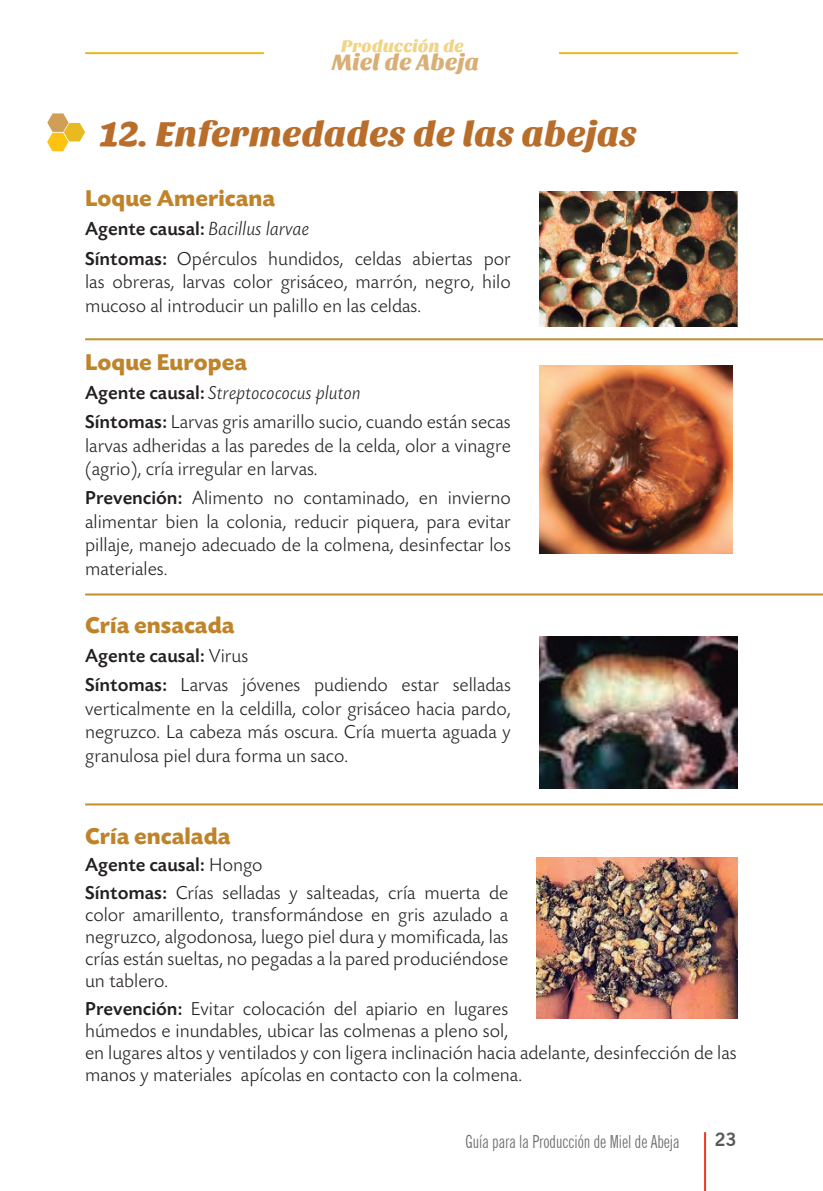
<style>
.page{position:relative;width:823px;height:1191px;background:#fff}
.page>*{position:absolute;margin:0;border:0;box-sizing:border-box;transform-origin:0 0}
.t1{font:36px "Sansita One";color:#b96d2a}
.t2{font:700 24px "Today SB";color:#bf8329}
.t3{font:23.4px "Sansita One";color:#daaf75}
.t4{font:italic 300 20px "Today SB";color:#231f20}
.t5{font:300 19.6px/23.6px "Today SB";color:#231f20}
.t6{font:extra-condensed 18px "News Gothic BT";color:#6c6d70}
.t7{font:700 18px "News Gothic BT";color:#57585a}
.t8{font:17.6px "Sansita One";color:#f1d484}
.s1{font-weight:500;font-style:normal;font-size:19.6px}
.s2{font-weight:500}
.s3{font-style:italic}
</style>
<div class="page">
<hr style="left:85px;top:52px;width:179px;height:2px;background:#e8ba20">
<hr style="left:558px;top:52px;width:179px;height:2px;background:#e8ba20">
<hr style="left:703px;top:1132px;width:2px;height:59px;background:#ef3822">
<hr style="left:85px;top:338px;width:737px;height:2px;background:#c2912d">
<hr style="left:85px;top:593px;width:737px;height:2px;background:#c2912d">
<hr style="left:85px;top:803px;width:737px;height:2px;background:#c2912d">
<img style="left:539px;top:191px;width:198px;height:135px">
<img style="left:539px;top:366px;width:193px;height:187px">
<img style="left:539px;top:636px;width:198px;height:152px">
<img style="left:536px;top:857px;width:201px;height:161px">
<svg style="left:47px;top:113px;width:38px;height:38px"></svg>
<p class="t8" style="left:341px;top:36px;width:124px">Producción de</p>
<p class="t3" style="left:332px;top:49px;width:149px">Miel de Abeja</p>
<h1 class="t1" style="left:100px;top:113px;width:538px">12. Enfermedades de las abejas</h1>
<p class="t2" style="left:85px;top:185px;width:191px">Loque Americana</p>
<p class="t4" style="left:85px;top:219px;width:226px"><span class="s1">Agente causal:</span> Bacillus larvae</p>
<p class="t5" style="left:85px;top:247px;width:427px;text-align:justify"><span class="s2">Síntomas:</span> Opérculos hundidos, celdas abiertas por las obreras, larvas color grisáceo, marrón, negro, hilo mucoso al introducir un palillo en las celdas.</p>
<p class="t2" style="left:85px;top:349px;width:163px">Loque Europea</p>
<p class="t5" style="left:85px;top:379px;width:427px;line-height:29.2px"><span class="s2">Agente causal:</span> <span class="s3">Streptocococus pluton<br></span><span class="s2">Síntomas:</span> Larvas gris amarillo sucio, cuando están secas</p>
<p class="t5" style="left:85px;top:434px;width:427px">larvas adheridas a las paredes de la celda, olor a vinagre (agrio), cría irregular en larvas.</p>
<p class="t5" style="left:85px;top:487px;width:427px;text-align:justify"><span class="s2">Prevención:</span> Alimento no contaminado, en invierno alimentar bien la colonia, reducir piquera, para evitar pillaje, manejo adecuado de la colmena, desinfectar los materiales.</p>
<p class="t2" style="left:85px;top:612px;width:151px">Cría ensacada</p>
<p class="t5" style="left:85px;top:642px;width:427px;line-height:29.2px"><span class="s2">Agente causal:</span> Virus<br><span class="s2">Síntomas:</span> Larvas jóvenes pudiendo estar selladas</p>
<p class="t5" style="left:85px;top:697px;width:427px;text-align:justify">verticalmente en la celdilla, color grisáceo hacia pardo, negruzco. La cabeza más oscura. Cría muerta aguada y granulosa piel dura forma un saco.</p>
<p class="t2" style="left:85px;top:822px;width:147px">Cría encalada</p>
<p class="t5" style="left:85px;top:852px;width:424px;line-height:27.6px"><span class="s2">Agente causal:</span> Hongo<br><span class="s2">Síntomas:</span> Crías selladas y salteadas, cría muerta de</p>
<p class="t5" style="left:85px;top:904px;width:424px;line-height:22px;text-align:justify">color amarillento, transformándose en gris azulado a negruzco, algodonosa, luego piel dura y momificada, las crías están sueltas, no pegadas a la pared produciéndose un tablero.</p>
<p class="t5" style="left:85px;top:998px;width:652px;line-height:22px"><span class="s2">Prevención:</span> Evitar colocación del apiario en lugares<br>húmedos e inundables, ubicar las colmenas a pleno sol,<br>en lugares altos y ventilados y con ligera inclinación hacia adelante, desinfección de las manos y materiales apícolas en contacto con la colmena.</p>
<p class="t6" style="left:465px;top:1130px;width:215px">Guía para la Producción de Miel de Abeja</p>
<p class="t7" style="left:714px;top:1128px;width:23px">23</p>
</div>
